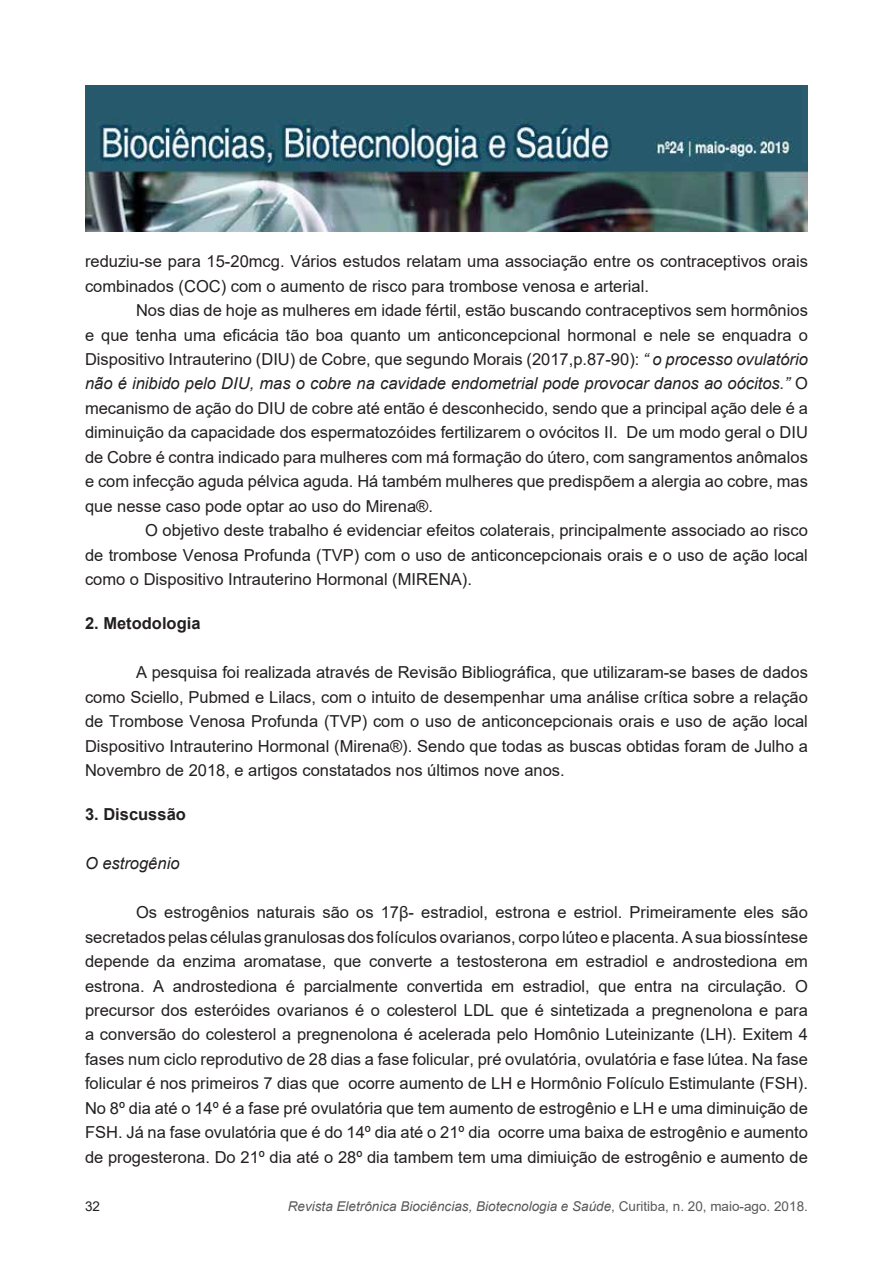
<style>
.page{position:relative;width:893px;height:1263px;background:#fff}
.page>*{position:absolute;margin:0;border:0;box-sizing:border-box;transform-origin:0 0}
.t1{font:16.5px/24.5px "Arial";color:#231f20;text-align:justify}
.t2{font:700 16.5px "Arial";color:#231f20}
.t3{font:italic 16.5px "Arial";color:#231f20}
.t4{font:italic 13.5px "Arial";color:#57585a}
.t5{font:13.5px "Arial";color:#231f20}
.s1{font-style:italic}
.s2{font-style:normal}
</style>
<div class="page">
<img style="left:85px;top:85px;width:723px;height:146px">
<p class="t1" style="left:85px;top:249px;width:724px">reduziu-se para 15-20mcg. Vários estudos relatam uma associação entre os contraceptivos orais combinados (COC) com o aumento de risco para trombose venosa e arterial.</p>
<p class="t1" style="left:85px;top:298px;width:724px;text-indent:51px">Nos dias de hoje as mulheres em idade fértil, estão buscando contraceptivos sem hormônios e que tenha uma eficácia tão boa quanto um anticoncepcional hormonal e nele se enquadra o Dispositivo Intrauterino (DIU) de Cobre, que segundo Morais (2017,p.87-90): <span class="s1">“ o processo ovulatório não é inibido pelo DIU, mas o cobre na cavidade endometrial pode provocar danos ao oócitos.”</span> O mecanismo de ação do DIU de cobre até então é desconhecido, sendo que a principal ação dele é a diminuição da capacidade dos espermatozóides fertilizarem o ovócitos II. De um modo geral o DIU de Cobre é contra indicado para mulheres com má formação do útero, com sangramentos anômalos e com infecção aguda pélvica aguda. Há também mulheres que predispõem a alergia ao cobre, mas que nesse caso pode optar ao uso do Mirena®.</p>
<p class="t1" style="left:85px;top:518px;width:724px;text-indent:60px">O objetivo deste trabalho é evidenciar efeitos colaterais, principalmente associado ao risco de trombose Venosa Profunda (TVP) com o uso de anticoncepcionais orais e o uso de ação local como o Dispositivo Intrauterino Hormonal (MIRENA).</p>
<p class="t2" style="left:85px;top:612px;width:117px">2. Metodologia</p>
<p class="t1" style="left:85px;top:660px;width:724px;text-indent:51px">A pesquisa foi realizada através de Revisão Bibliográfica, que utilizaram-se bases de dados como Sciello, Pubmed e Lilacs, com o intuito de desempenhar uma análise crítica sobre a relação de Trombose Venosa Profunda (TVP) com o uso de anticoncepcionais orais e uso de ação local Dispositivo Intrauterino Hormonal (Mirena®). Sendo que todas as buscas obtidas foram de Julho a Novembro de 2018, e artigos constatados nos últimos nove anos.</p>
<p class="t2" style="left:85px;top:803px;width:102px">3. Discussão</p>
<p class="t3" style="left:85px;top:853px;width:96px">O estrogênio</p>
<p class="t1" style="left:85px;top:900px;width:724px;text-indent:51px">Os estrogênios naturais são os 17β- estradiol, estrona e estriol. Primeiramente eles são secretados pelas células granulosas dos folículos ovarianos, corpo lúteo e placenta. A sua biossíntese depende da enzima aromatase, que converte a testosterona em estradiol e androstediona em estrona. A androstediona é parcialmente convertida em estradiol, que entra na circulação. O precursor dos esteróides ovarianos é o colesterol LDL que é sintetizada a pregnenolona e para a conversão do colesterol a pregnenolona é acelerada pelo Homônio Luteinizante (LH). Exitem 4 fases num ciclo reprodutivo de 28 dias a fase folicular, pré ovulatória, ovulatória e fase lútea. Na fase folicular é nos primeiros 7 dias que ocorre aumento de LH e Hormônio Folículo Estimulante (FSH).<br>No 8º dia até o 14º é a fase pré ovulatória que tem aumento de estrogênio e LH e uma diminuição de FSH. Já na fase ovulatória que é do 14º dia até o 21º dia ocorre uma baixa de estrogênio e aumento de progesterona. Do 21º dia até o 28º dia tambem tem uma dimiuição de estrogênio e aumento de</p>
<p class="t5" style="left:85px;top:1197px;width:17px">32</p>
<p class="t4" style="left:288px;top:1197px;width:522px">Revista Eletrônica Biociências, Biotecnologia e Saúde<span class="s2">, Curitiba, n. 20, maio-ago. 2018.</span></p>
</div>
